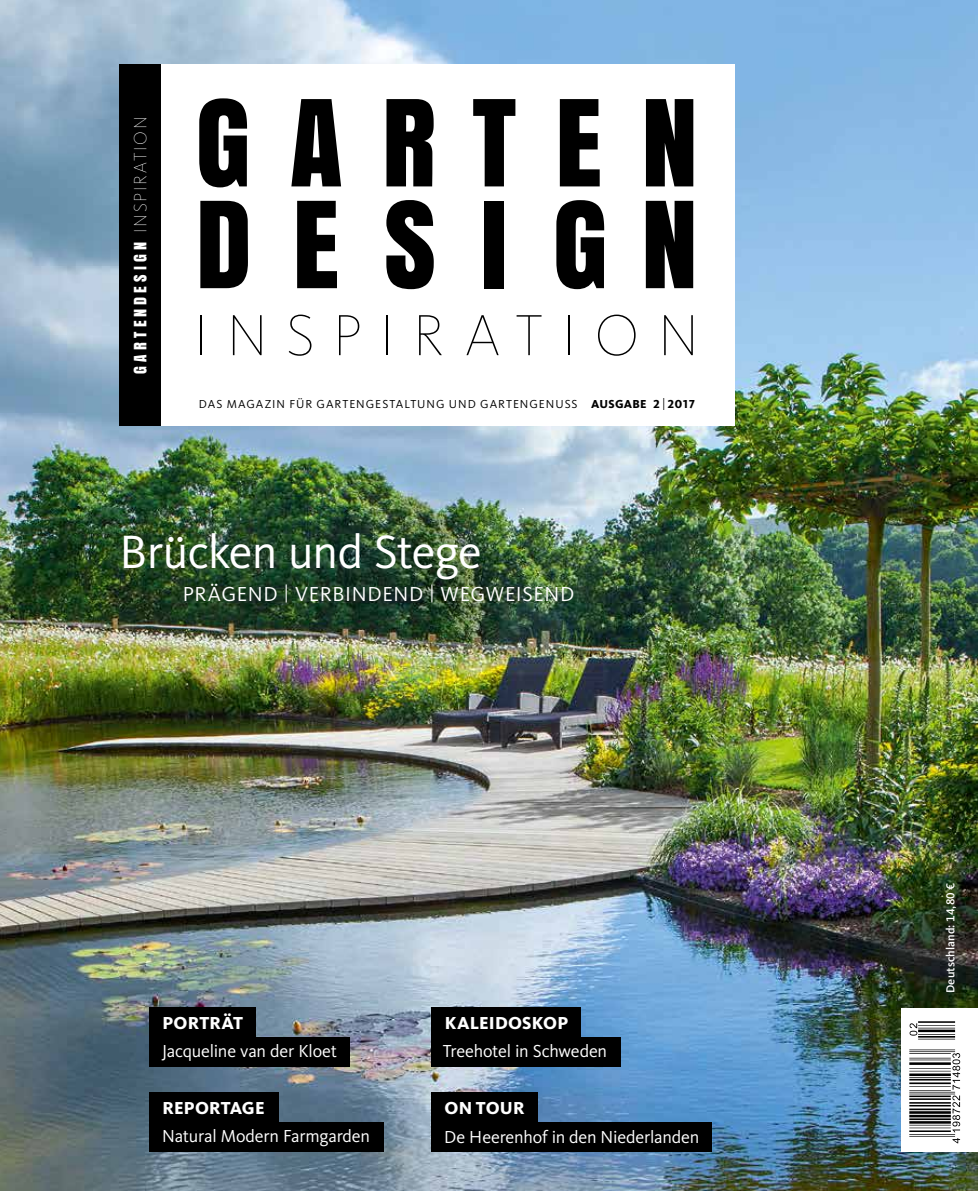
<style>
.page{position:relative;width:978px;height:1191px;background:#fff}
.page>*{position:absolute;margin:0;border:0;box-sizing:border-box;transform-origin:0 0}
.t1{font:112.2px "Anton";letter-spacing:.35em;color:#000}
.t2{font:100 60px "Kievit OT";letter-spacing:.305em;color:#000}
.t3{font:48.45px "Kievit OT";letter-spacing:-.02em;color:#fff}
.t4{font:21px "Kievit OT";letter-spacing:.03em;color:#fff}
.t5{font:18px "Kievit OT";letter-spacing:-.01em;color:#fff}
.t6{font:800 18px "Kievit OT";letter-spacing:.01em;color:#fff}
.t7{font:15.9px "Anton";letter-spacing:.255em;color:#fff}
.t8{font:12px "Kievit OT";letter-spacing:.085em;color:#000}
.t9{font:500 12px "Kievit OT";letter-spacing:.01em;color:#fff}
.s1{font-family:"Kievit OT";font-weight:100;font-size:18.45px}
.s2{font-weight:800}
.s3{font-size:18px}
</style>
<div class="page">
<img style="left:0;top:0;width:978px;height:1191px">
<div style="left:161px;top:64px;width:574px;height:361px;background:#fff"></div>
<div style="left:484px;top:201px;width:20px;height:87px;background:#000"></div>
<div style="left:119px;top:64px;width:42px;height:361px;background:#000"></div>
<div style="left:149px;top:1037px;width:201px;height:29px;background:#000"></div>
<div style="left:149px;top:1007px;width:107px;height:30px;background:#000"></div>
<div style="left:149px;top:1092px;width:130px;height:30px;background:#000"></div>
<div style="left:149px;top:1122px;width:234px;height:29px;background:#000"></div>
<div style="left:431px;top:1092px;width:107px;height:30px;background:#000"></div>
<div style="left:431px;top:1122px;width:281px;height:29px;background:#000"></div>
<div style="left:431px;top:1007px;width:150px;height:30px;background:#000"></div>
<div style="left:431px;top:1037px;width:190px;height:29px;background:#000"></div>
<div style="left:902px;top:1008px;width:76px;height:143px;background:#fff"></div>
<svg style="left:909px;top:1021px;width:51px;height:122px"></svg>
<p class="t7" style="left:128px;top:373px;width:258px;rotate:-90deg">GARTENDESIGN <span class="s1">INSPIRATION</span></p>
<h1 class="t1" style="left:196px;top:54px;width:504px">GARTEN</h1>
<h1 class="t1" style="left:196px;top:156px;width:504px">DES GN</h1>
<h2 class="t2" style="left:194px;top:302px;width:507px">INSPIRATION</h2>
<p class="t8" style="left:199px;top:397px;width:498px">DAS MAGAZIN FÜR GARTENGESTALTUNG UND GARTENGENUSS <span class="s2">AUSGABE 2</span>|<span class="s2">2017</span></p>
<h3 class="t3" style="left:120px;top:525px;width:364px">Brücken und Stege</h3>
<p class="t4" style="left:183px;top:582px;width:393px">PRÄGEND <span class="s3">|</span> VERBINDEND <span class="s3">|</span> WEGWEISEND</p>
<p class="t6" style="left:163px;top:1012px;width:82px">PORTRÄT</p>
<p class="t5" style="left:162px;top:1041px;width:177px">Jacqueline van der Kloet</p>
<p class="t6" style="left:162px;top:1097px;width:104px">REPORTAGE</p>
<p class="t5" style="left:162px;top:1126px;width:209px">Natural Modern Farmgarden</p>
<p class="t6" style="left:445px;top:1012px;width:125px">KALEIDOSKOP</p>
<p class="t5" style="left:443px;top:1041px;width:166px">Treehotel in Schweden</p>
<p class="t6" style="left:445px;top:1097px;width:82px">ON TOUR</p>
<p class="t5" style="left:444px;top:1126px;width:256px">De Heerenhof in den Niederlanden</p>
<p class="t9" style="left:944px;top:993px;width:112px;rotate:-90deg">Deutschland: 14,80 €</p>
</div>
